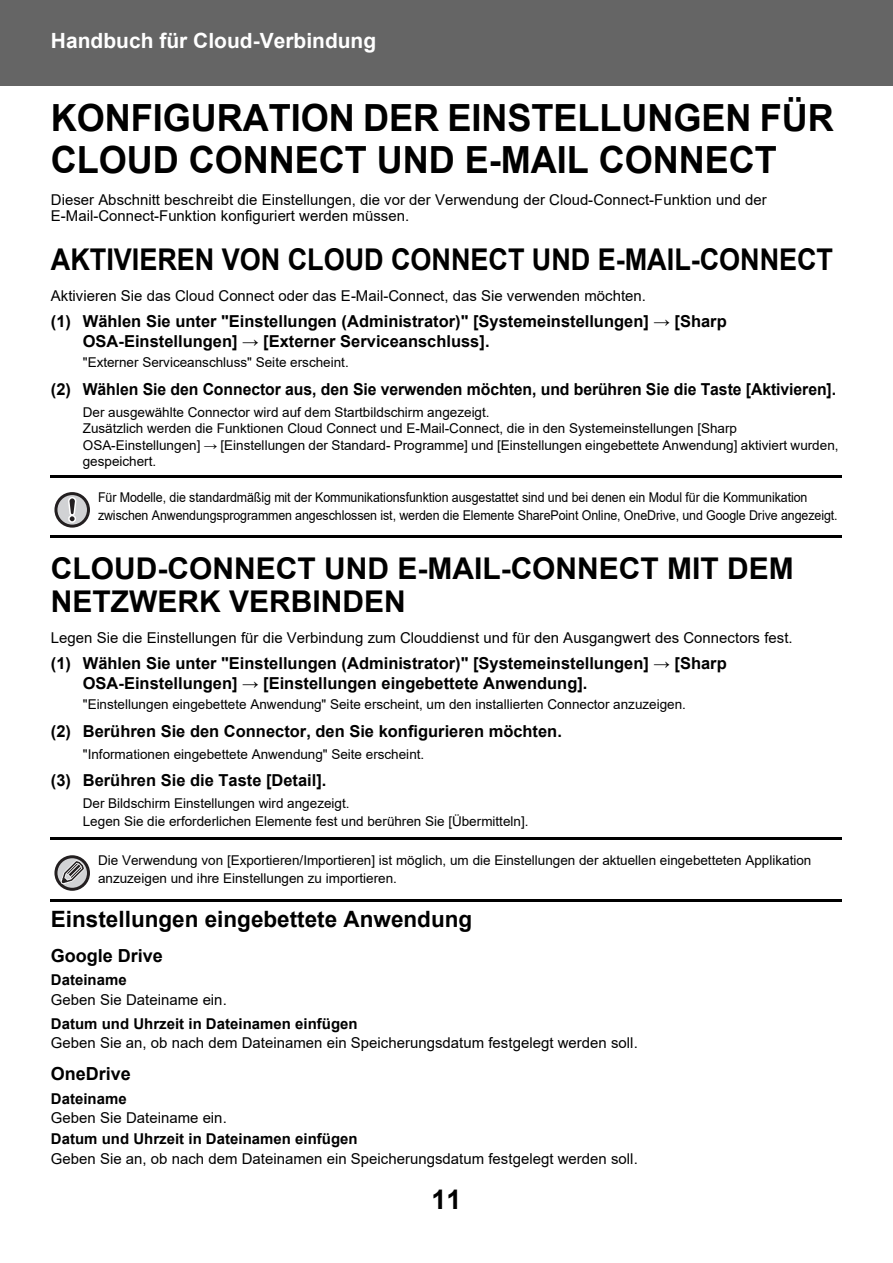
<style>
.page{position:relative;width:893px;height:1263px;background:#fff}
.page>*{position:absolute;margin:0;border:0;box-sizing:border-box;transform-origin:0 0}
.t1{font:700 37.5px/42px "Arial";color:#000;scale:.96 1}
.t2{font:700 30px/33px "Arial";color:#000}
.t3{font:700 30px "Arial";color:#000;scale:.9 1}
.t4{font:700 27px "Arial";color:#000}
.t5{font:700 22.5px "Arial";color:#000}
.t6{font:700 21px "Arial";color:#fff}
.t7{font:700 18px "Arial";color:#000}
.t8{font:700 16.5px/19.5px "Arial";color:#000}
.t9{font:15px/16.5px "Arial";letter-spacing:.005em;color:#000}
.t10{font:700 15px "Arial";letter-spacing:.005em;color:#000}
.t11{font:13.5px/16.5px "Arial";color:#000}
.t12{font:13.5px/18px "Arial";color:#000;scale:.92 1}
</style>
<div class="page">
<div style="left:0;top:0;width:893px;height:85px;background:#656565"></div>
<hr style="left:51px;top:476px;width:791px;height:2px;background:#000">
<hr style="left:51px;top:536px;width:791px;height:2px;background:#000">
<hr style="left:51px;top:837px;width:791px;height:2px;background:#000">
<hr style="left:51px;top:899px;width:791px;height:2px;background:#000">
<svg style="left:56px;top:494px;width:32px;height:32px"></svg>
<div style="left:68px;top:515px;width:8px;height:8px;border:3px solid #fff;border-radius:50%"></div>
<svg style="left:67px;top:496px;width:11px;height:25px"></svg>
<div style="left:54px;top:492px;width:36px;height:36px;border:3px solid #231f20;border-radius:50%"></div>
<div style="left:54px;top:855px;width:36px;height:36px;border:3px solid #231f20;border-radius:50%"></div>
<svg style="left:58px;top:857px;width:29px;height:32px"></svg>
<h3 class="t6" style="left:51px;top:29px;width:327px">Handbuch für Cloud-Verbindung</h3>
<h1 class="t1" style="left:51px;top:97px;width:817px">KONFIGURATION DER EINSTELLUNGEN FÜR<br>CLOUD CONNECT UND E-MAIL CONNECT</h1>
<p class="t9" style="left:51px;top:191px;width:717px">Dieser Abschnitt beschreibt die Einstellungen, die vor der Verwendung der Cloud-Connect-Funktion und der<br>E-Mail-Connect-Funktion konfiguriert werden müssen.</p>
<h2 class="t3" style="left:51px;top:243px;width:870px">AKTIVIEREN VON CLOUD CONNECT UND E-MAIL-CONNECT</h2>
<p class="t9" style="left:51px;top:287px;width:596px">Aktivieren Sie das Cloud Connect oder das E-Mail-Connect, das Sie verwenden möchten.</p>
<p class="t8" style="left:83px;top:312px;width:645px;text-indent:-32px">(1) Wählen Sie unter "Einstellungen (Administrator)" [Systemeinstellungen] → [Sharp<br>OSA-Einstellungen] → [Externer Serviceanschluss].</p>
<p class="t11" style="left:83px;top:354px;width:267px">"Externer Serviceanschluss" Seite erscheint.</p>
<p class="t8" style="left:51px;top:379px;width:787px">(2) Wählen Sie den Connector aus, den Sie verwenden möchten, und berühren Sie die Taste [Aktivieren].</p>
<p class="t11" style="left:83px;top:404px;width:757px">Der ausgewählte Connector wird auf dem Startbildschirm angezeigt.<br>Zusätzlich werden die Funktionen Cloud Connect und E-Mail-Connect, die in den Systemeinstellungen [Sharp OSA-Einstellungen] → [Einstellungen der Standard- Programme] und [Einstellungen eingebettete Anwendung] aktiviert wurden, gespeichert.</p>
<p class="t12" style="left:98px;top:489px;width:805px">Für Modelle, die standardmäßig mit der Kommunikationsfunktion ausgestattet sind und bei denen ein Modul für die Kommunikation zwischen Anwendungsprogrammen angeschlossen ist, werden die Elemente SharePoint Online, OneDrive, und Google Drive angezeigt.</p>
<h2 class="t2" style="left:51px;top:552px;width:744px">CLOUD-CONNECT UND E-MAIL-CONNECT MIT DEM<br>NETZWERK VERBINDEN</h2>
<p class="t9" style="left:51px;top:629px;width:743px">Legen Sie die Einstellungen für die Verbindung zum Clouddienst und für den Ausgangwert des Connectors fest.</p>
<p class="t8" style="left:83px;top:654px;width:645px;text-indent:-32px">(1) Wählen Sie unter "Einstellungen (Administrator)" [Systemeinstellungen] → [Sharp<br>OSA-Einstellungen] → [Einstellungen eingebettete Anwendung].</p>
<p class="t11" style="left:83px;top:696px;width:605px">"Einstellungen eingebettete Anwendung" Seite erscheint, um den installierten Connector anzuzeigen.</p>
<p class="t8" style="left:51px;top:721px;width:512px">(2) Berühren Sie den Connector, den Sie konfigurieren möchten.</p>
<p class="t11" style="left:83px;top:746px;width:343px">"Informationen eingebettete Anwendung" Seite erscheint.</p>
<p class="t8" style="left:51px;top:771px;width:277px">(3) Berühren Sie die Taste [Detail].</p>
<p class="t11" style="left:83px;top:795px;width:447px;line-height:18px">Der Bildschirm Einstellungen wird angezeigt.<br>Legen Sie die erforderlichen Elemente fest und berühren Sie [Übermitteln].</p>
<p class="t11" style="left:98px;top:851px;width:715px;line-height:18px">Die Verwendung von [Exportieren/Importieren] ist möglich, um die Einstellungen der aktuellen eingebetteten Applikation anzuzeigen und ihre Einstellungen zu importieren.</p>
<h3 class="t5" style="left:51px;top:907px;width:423px">Einstellungen eingebettete Anwendung</h3>
<h3 class="t7" style="left:51px;top:946px;width:114px">Google Drive</h3>
<p class="t10" style="left:51px;top:972px;width:77px">Dateiname</p>
<p class="t9" style="left:51px;top:991px;width:177px">Geben Sie Dateiname ein.</p>
<p class="t10" style="left:51px;top:1015px;width:308px">Datum und Uhrzeit in Dateinamen einfügen</p>
<p class="t9" style="left:51px;top:1035px;width:588px">Geben Sie an, ob nach dem Dateinamen ein Speicherungsdatum festgelegt werden soll.</p>
<h3 class="t7" style="left:51px;top:1064px;width:81px">OneDrive</h3>
<p class="t10" style="left:51px;top:1090px;width:77px">Dateiname</p>
<p class="t9" style="left:51px;top:1110px;width:177px">Geben Sie Dateiname ein.</p>
<p class="t10" style="left:51px;top:1131px;width:308px">Datum und Uhrzeit in Dateinamen einfügen</p>
<p class="t9" style="left:51px;top:1150px;width:588px">Geben Sie an, ob nach dem Dateinamen ein Speicherungsdatum festgelegt werden soll.</p>
<h3 class="t4" style="left:431px;top:1184px;width:32px">11</h3>
</div>
